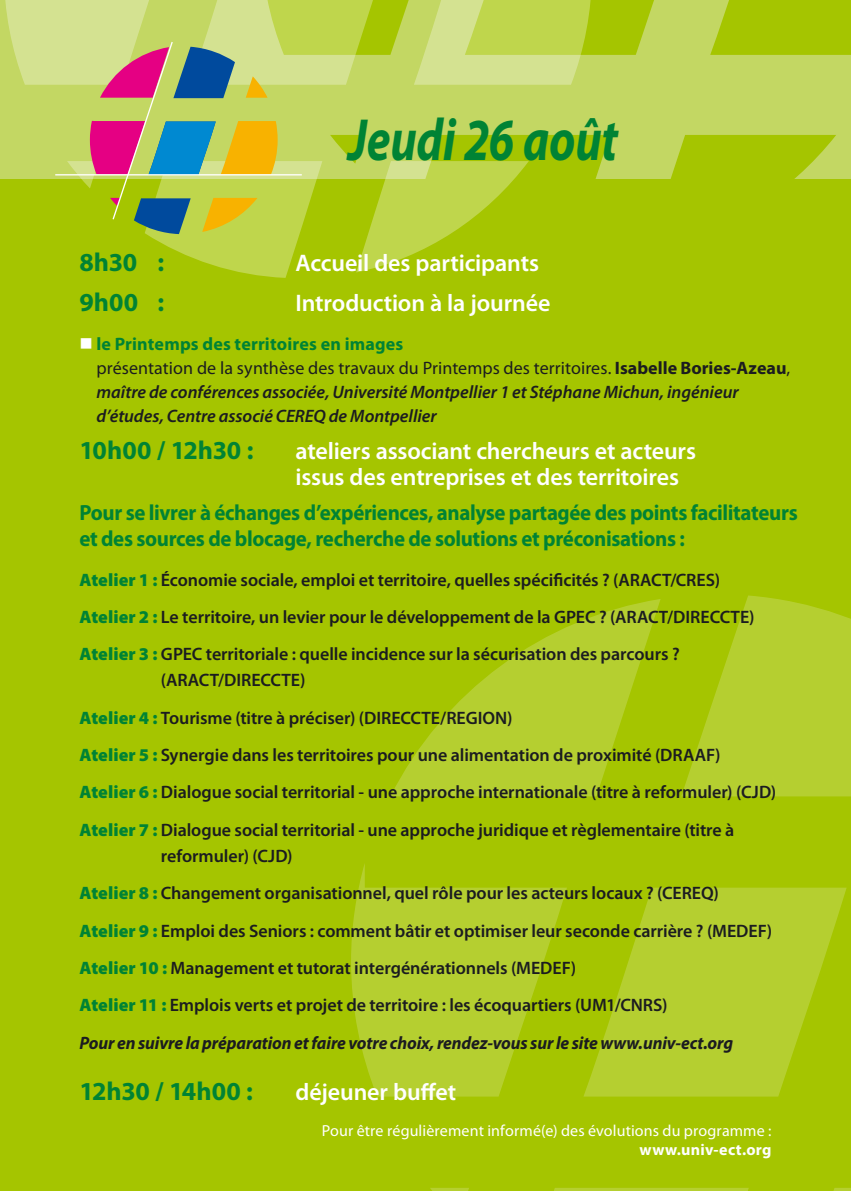
<style>
.page{position:relative;width:851px;height:1191px;background:#fff}
.page>*{position:absolute;margin:0;border:0;box-sizing:border-box;transform-origin:0 0}
.t1{font:italic 700 59.8px "Myriad Pro";letter-spacing:-.005em;color:#008334;scale:.79 1}
.t2{font:700 26px "Myriad Pro";letter-spacing:-.005em;color:#008334}
.t3{font:600 24px/26px "Myriad Pro";letter-spacing:-.005em;color:#fff}
.t4{font:700 22px/26px "Myriad Pro";letter-spacing:-.02em;color:#008334;scale:.95 1}
.t5{font:600 18px/37.4px "Myriad Pro";letter-spacing:-.005em;color:#1b1c20}
.t6{font:italic 600 18px/24px "Myriad Pro";letter-spacing:-.005em;color:#1b1c20}
.t7{font:16px "Myriad Pro";letter-spacing:.005em;color:#fff}
.t8{font:700 16px "Myriad Pro";letter-spacing:.015em;color:#fff}
.s1{font-weight:700;font-style:normal;color:#008334}
.s2{font-weight:400;font-style:normal}
.s3{font-weight:700;font-style:normal}
.s4{font-weight:900;color:#008334}
.s5{font-weight:700;font-style:italic}
</style>
<div class="page">
<div style="left:0;top:0;width:850px;height:1191px;background:#a5c500"></div>
<svg style="left:591px;top:0;width:259px;height:179px;fill:#c3d763"></svg>
<svg style="left:351px;top:595px;width:499px;height:596px"></svg>
<svg style="left:4px;top:0;width:587px;height:278px"></svg>
<svg style="left:90px;top:40px;width:187px;height:194px;background:#a9a467"></svg>
<hr style="left:55px;top:174px;width:247px;height:1px;background:#fff">
<h1 class="t1" style="left:348px;top:101px;width:343px">Jeudi 26 août</h1>
<h2 class="t2" style="left:79px;top:245px;width:86px">8h30 :</h2>
<h3 class="t3" style="left:295px;top:249px;width:245px">Accueil des participants</h3>
<h2 class="t2" style="left:79px;top:286px;width:86px">9h00 :</h2>
<h3 class="t3" style="left:295px;top:290px;width:256px">Introduction à la journée</h3>
<p class="t6" style="left:96px;top:331px;width:695px"><span class="s1">le Printemps des territoires en images<br></span><span class="s2">présentation de la synthèse des travaux du Printemps des territoires.</span> <span class="s3">Isabelle Bories-Azeau</span><span class="s2">, </span>maître de conférences associée, Université Montpellier 1 et Stéphane Michun, ingénieur d’études, Centre associé CEREQ de Montpellier</p>
<h2 class="t2" style="left:79px;top:433px;width:175px">10h00 / 12h30 :</h2>
<h3 class="t3" style="left:295px;top:437px;width:402px">ateliers associant chercheurs et acteurs issus des entreprises et des territoires</h3>
<p class="t4" style="left:79px;top:498px;width:757px">Pour se livrer à échanges d’expériences, analyse partagée des points facilitateurs et des sources de blocage, recherche de solutions et préconisations :</p>
<p class="t5" style="left:79px;top:560px;width:676px"><span class="s4">Atelier 1 :</span> Économie sociale, emploi et territoire, quelles spécificités ? (ARACT/CRES)<br><span class="s4">Atelier 2 :</span> Le territoire, un levier pour le développement de la GPEC ? (ARACT/DIRECCTE)<br><span class="s4">Atelier 3 :</span> GPEC territoriale : quelle incidence sur la sécurisation des parcours ?</p>
<p class="t5" style="left:79px;top:661px;width:698px;text-indent:82px">(ARACT/DIRECCTE)<br><span class="s4">Atelier 4 :</span> Tourisme (titre à préciser) (DIRECCTE/REGION)<br><span class="s4">Atelier 5 :</span> Synergie dans les territoires pour une alimentation de proximité (DRAAF)<br><span class="s4">Atelier 6 :</span> Dialogue social territorial - une approche internationale (titre à reformuler) (CJD)<br><span class="s4">Atelier 7 :</span> Dialogue social territorial - une approche juridique et règlementaire (titre à</p>
<p class="t5" style="left:79px;top:836px;width:694px;text-indent:81px">reformuler) (CJD)<br><span class="s4">Atelier 8 :</span> Changement organisationnel, quel rôle pour les acteurs locaux ? (CEREQ)<br><span class="s4">Atelier 9 :</span> Emploi des Seniors : comment bâtir et optimiser leur seconde carrière ? (MEDEF)<br><span class="s4">Atelier 10 :</span> Management et tutorat intergénérationnels (MEDEF)<br><span class="s4">Atelier 11 :</span> Emplois verts et projet de territoire : les écoquartiers (UM1/CNRS)<br><span class="s5">Pour en suivre la préparation et faire votre choix, rendez-vous sur le site www.univ-ect.org</span></p>
<h2 class="t2" style="left:79px;top:1074px;width:175px">12h30 / 14h00 :</h2>
<h3 class="t3" style="left:295px;top:1078px;width:162px">déjeuner buffet</h3>
<p class="t7" style="left:322px;top:1120px;width:451px">Pour être régulièrement informé(e) des évolutions du programme :</p>
<p class="t8" style="left:639px;top:1139px;width:133px">www.univ-ect.org</p>
</div>
